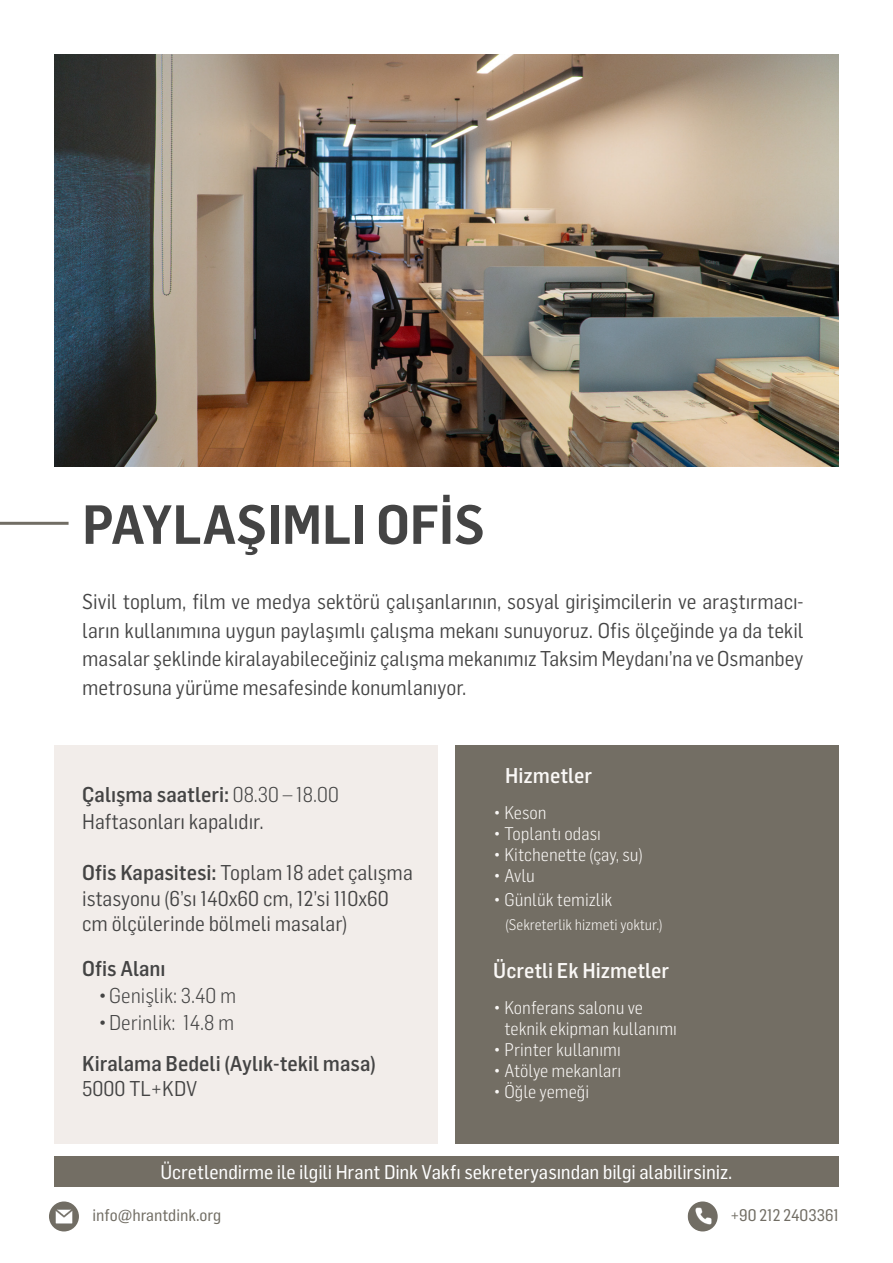
<style>
.page{position:relative;width:893px;height:1263px;background:#fff}
.page>*{position:absolute;margin:0;border:0;box-sizing:border-box;transform-origin:0 0}
.t1{font:600 54px "Flama Semicondensed";color:#444}
.t2{font:21px/28.5px "Flama Semicondensed";color:#444;text-align:justify}
.t3{font:500 21px "Flama Semicondensed";color:#444}
.t4{font:300 21px "Flama Semicondensed";color:#444}
.t5{font:500 21px "Flama Semicondensed";color:#faf8f6}
.t6{font:19.5px "Flama Semicondensed Basic";letter-spacing:-.005em;color:#fff}
.t7{font:300 18px/21px "Flama Semicondensed";color:#faf8f6}
.t8{font:16.5px "Flama Semicondensed Basic";color:#716d64}
.t9{font:300 15px "Flama Semicondensed";color:#faf8f6}
.s1{font-weight:300}
.s2{font-weight:500}
</style>
<div class="page">
<img style="left:49px;top:1201px;width:30px;height:30px;border-radius:15px">
<img style="left:688px;top:1201px;width:30px;height:30px;border-radius:15px">
<img style="left:54px;top:54px;width:785px;height:413px">
<div style="left:55px;top:1156px;width:784px;height:30px;background:#736e64"></div>
<div style="left:55px;top:745px;width:383px;height:398px;background:#f2edea"></div>
<div style="left:455px;top:745px;width:384px;height:398px;background:#736e64"></div>
<hr style="left:0;top:522px;width:69px;height:3px;background:#716d64">
<p class="t1" style="left:82px;top:489px;width:404px">PAYLAŞIMLI OFİS</p>
<p class="t2" style="left:82px;top:586px;width:723px">Sivil toplum, film ve medya sektörü çalışanlarının, sosyal girişimcilerin ve araştırmacı&shy;ların kullanımına uygun paylaşımlı çalışma mekanı sunuyoruz. Ofis ölçeğinde ya da tekil masalar şeklinde kiralayabileceğiniz çalışma mekanımız Taksim Meydanı’na ve Osmanbey metrosuna yürüme mesafesinde konumlanıyor.</p>
<p class="t3" style="left:82px;top:781px;width:258px">Çalışma saatleri: <span class="s1">08.30 – 18.00</span></p>
<p class="t2" style="left:82px;top:806px;width:183px">Haftasonları kapalıdır.</p>
<p class="t2" style="left:82px;top:859px;width:332px;line-height:25.5px;text-align:left"><span class="s2">Ofis Kapasitesi:</span> Toplam 18 adet çalışma istasyonu (6’sı 140x60 cm, 12’si 110x60 cm ölçülerinde bölmeli masalar)</p>
<p class="t3" style="left:82px;top:955px;width:85px">Ofis Alanı</p>
<p class="t4" style="left:99px;top:982px;width:139px">•Genişlik: 3.40 m</p>
<p class="t4" style="left:99px;top:1009px;width:137px">•Derinlik: 14.8 m</p>
<p class="t3" style="left:82px;top:1049px;width:295px">Kiralama Bedeli (Aylık-tekil masa)</p>
<p class="t2" style="left:82px;top:1073px;width:117px">5000 TL+KDV</p>
<p class="t5" style="left:505px;top:762px;width:88px">Hizmetler</p>
<p class="t7" style="left:494px;top:801px;width:54px">• Keson</p>
<p class="t7" style="left:494px;top:822px;width:108px">• Toplantı odası</p>
<p class="t7" style="left:494px;top:843px;width:150px">• Kitchenette (çay, su)</p>
<p class="t7" style="left:494px;top:864px;width:43px">• Avlu</p>
<p class="t7" style="left:494px;top:888px;width:120px">• Günlük temizlik</p>
<p class="t9" style="left:506px;top:915px;width:158px">(Sekreterlik hizmeti yoktur.)</p>
<p class="t5" style="left:493px;top:957px;width:178px">Ücretli Ek Hizmetler</p>
<p class="t7" style="left:504px;top:996px;width:174px;text-indent:-10px">• Konferans salonu ve teknik ekipman kullanımı</p>
<p class="t7" style="left:494px;top:1038px;width:128px">• Printer kullanımı</p>
<p class="t7" style="left:494px;top:1059px;width:129px">• Atölye mekanları</p>
<p class="t7" style="left:494px;top:1080px;width:97px">• Öğle yemeği</p>
<p class="t6" style="left:161px;top:1159px;width:573px">Ücretlendirme ile ilgili Hrant Dink Vakfı sekreteryasından bilgi alabilirsiniz.</p>
<p class="t8" style="left:92px;top:1204px;width:130px">info@hrantdink.org</p>
<p class="t8" style="left:730px;top:1204px;width:110px">+90 212 2403361</p>
</div>
